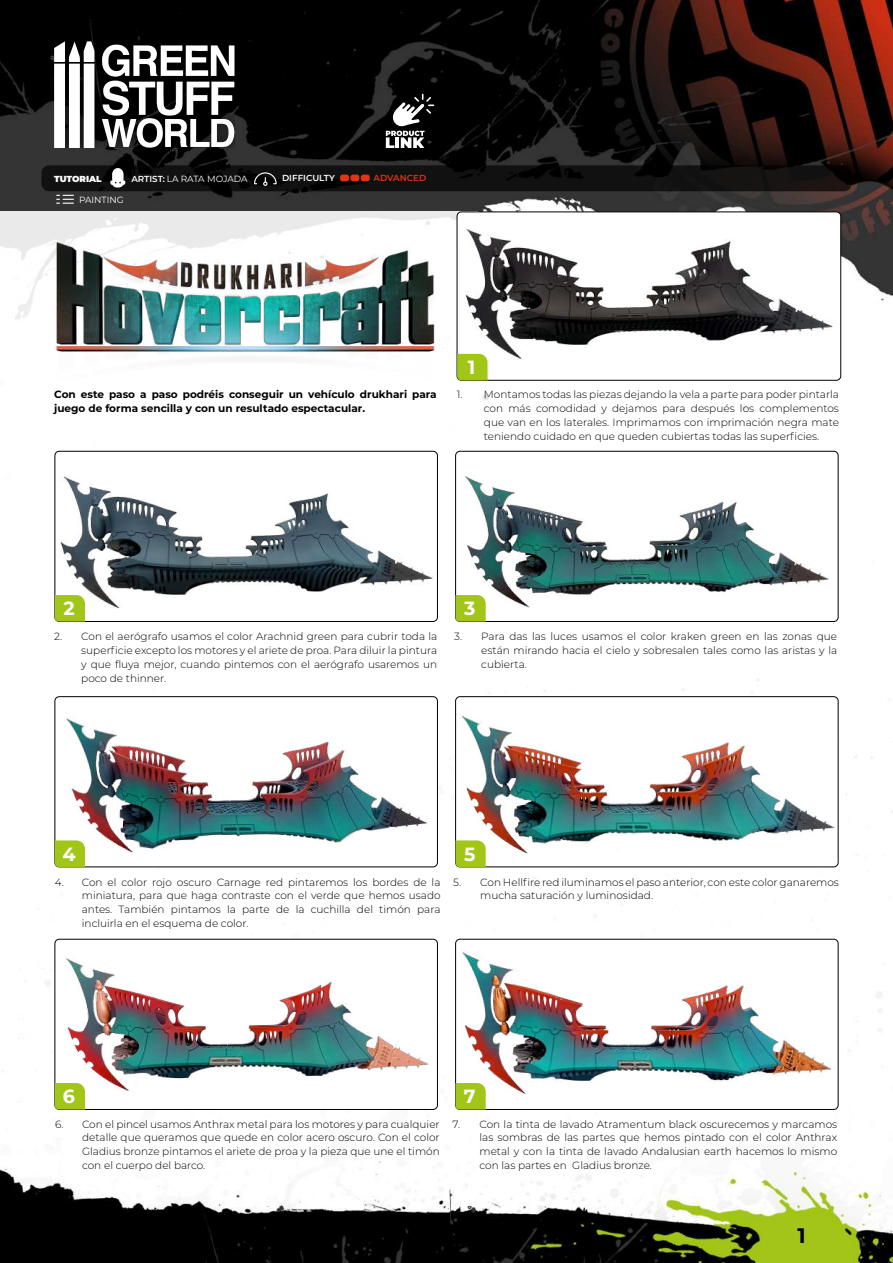
<style>
.page{position:relative;width:893px;height:1263px;background:#fff}
.page>*{position:absolute;margin:0;border:0;box-sizing:border-box;transform-origin:0 0}
.t1{font:700 21px "Montserrat";color:#000}
.t2{font:700 19.05px "Montserrat";color:#fff}
.t3{font:300 10.5px/13.8px "Montserrat";color:#000;text-align:justify}
.t4{font:700 10.5px/13.8px "Montserrat";color:#000}
.t5{font:9px "Montserrat";color:#fff}
.t6{font:600 8.7px "Montserrat";color:#fff}
.t7{font:900 8.7px "Montserrat";color:#fff}
.t8{font:600 8.7px "Montserrat";color:#e63312}
.s1{font-weight:600;font-size:8.7px}
</style>
<div class="page">
<img style="left:0;top:0;width:893px;height:1023px">
<img style="left:0;top:1023px;width:893px;height:240px">
<img style="left:94px;top:41px;width:140px;height:107px">
<svg style="left:54px;top:41px;width:40px;height:107px"></svg>
<svg style="left:102px;top:45px;width:132px;height:103px"></svg>
<svg style="left:41px;top:165px;width:810px;height:26px;background:#0f0e0e"></svg>
<svg style="left:110px;top:168px;width:15px;height:20px"></svg>
<svg style="left:57px;top:195px;width:16px;height:9px"></svg>
<div style="left:340px;top:175px;width:9px;height:6px;background:#e63312;border-radius:2px"></div>
<div style="left:350px;top:175px;width:9px;height:6px;background:#e63312;border-radius:2px"></div>
<div style="left:361px;top:175px;width:9px;height:6px;background:#e63312;border-radius:2px"></div>
<svg style="left:254px;top:172px;width:23px;height:14px"></svg>
<div style="left:0;top:211px;width:477px;height:302px;background:linear-gradient(to bottom,#f6f6f6,#fff)"></div>
<div style="left:457px;top:212px;width:384px;height:168px;background:#fff;border-radius:4px"></div>
<img style="left:464px;top:229px;width:369px;height:130px">
<div style="left:457px;top:212px;width:384px;height:168px;border:1px solid #000;border-radius:4px"></div>
<div style="left:55px;top:451px;width:382px;height:170px;background:#fff;border-radius:4px"></div>
<img style="left:60px;top:476px;width:373px;height:133px">
<div style="left:55px;top:451px;width:383px;height:171px;border:1px solid #000;border-radius:4px"></div>
<div style="left:55px;top:697px;width:382px;height:170px;background:#fff;border-radius:4px"></div>
<img style="left:66px;top:718px;width:362px;height:135px">
<div style="left:55px;top:696px;width:383px;height:171px;border:1px solid #000;border-radius:4px"></div>
<div style="left:55px;top:939px;width:382px;height:170px;background:#fff;border-radius:4px"></div>
<img style="left:66px;top:958px;width:363px;height:133px">
<div style="left:55px;top:939px;width:383px;height:170px;border:1px solid #000;border-radius:4px"></div>
<div style="left:456px;top:451px;width:382px;height:170px;background:#fff;border-radius:4px"></div>
<img style="left:465px;top:476px;width:364px;height:132px">
<div style="left:455px;top:451px;width:383px;height:171px;border:1px solid #000;border-radius:4px"></div>
<div style="left:456px;top:697px;width:382px;height:170px;background:#fff;border-radius:4px"></div>
<img style="left:461px;top:715px;width:374px;height:139px">
<div style="left:455px;top:696px;width:383px;height:171px;border:1px solid #000;border-radius:4px"></div>
<div style="left:456px;top:939px;width:382px;height:170px;background:#fff;border-radius:4px"></div>
<img style="left:462px;top:952px;width:373px;height:142px">
<div style="left:455px;top:939px;width:383px;height:170px;border:1px solid #000;border-radius:4px"></div>
<svg style="left:457px;top:354px;width:31px;height:26px"></svg>
<svg style="left:55px;top:595px;width:30px;height:27px"></svg>
<svg style="left:55px;top:840px;width:30px;height:27px"></svg>
<svg style="left:55px;top:1083px;width:30px;height:26px"></svg>
<svg style="left:455px;top:595px;width:31px;height:27px"></svg>
<svg style="left:455px;top:840px;width:31px;height:27px"></svg>
<svg style="left:455px;top:1083px;width:31px;height:26px"></svg>
<img style="left:55px;top:243px;width:382px;height:142px">
<svg style="left:386px;top:94px;width:48px;height:54px"></svg>
<p class="t7" style="left:54px;top:172px;width:49px">TUTORIAL</p>
<p class="t5" style="left:131px;top:173px;width:118px"><span class="s1">ARTIST:</span> LA RATA MOJADA</p>
<p class="t6" style="left:282px;top:172px;width:54px">DIFFICULTY</p>
<p class="t8" style="left:373px;top:172px;width:54px">ADVANCED</p>
<p class="t5" style="left:79px;top:193px;width:46px">PAINTING</p>
<p class="t4" style="left:54px;top:387px;width:384px">Con este paso a paso podréis conseguir un vehículo drukhari para juego de forma sencilla y con un resultado espectacular.</p>
<h2 class="t2" style="left:468px;top:354px;width:9px">1</h2>
<p class="t3" style="left:484px;top:387px;width:357px;text-indent:-27px">1. Montamos todas las piezas dejando la vela a parte para poder pintarla con más comodidad y dejamos para después los complementos que van en los laterales. Imprimamos con imprimación negra mate teniendo cuidado en que queden cubiertas todas las superficies.</p>
<h2 class="t2" style="left:63px;top:595px;width:13px">2</h2>
<h2 class="t2" style="left:464px;top:595px;width:13px">3</h2>
<p class="t3" style="left:81px;top:629px;width:357px;text-indent:-27px">2. Con el aerógrafo usamos el color Arachnid green para cubrir toda la superficie excepto los motores y el ariete de proa. Para diluir la pintura y que fluya mejor, cuando pintemos con el aerógrafo usaremos un poco de thinner.</p>
<p class="t3" style="left:481px;top:629px;width:357px;text-indent:-27px">3. Para das las luces usamos el color kraken green en las zonas que están mirando hacia el cielo y sobresalen tales como las aristas y la cubierta.</p>
<h2 class="t2" style="left:62px;top:840px;width:15px">4</h2>
<h2 class="t2" style="left:464px;top:840px;width:13px">5</h2>
<p class="t3" style="left:82px;top:875px;width:360px;text-indent:-27px">4. Con el color rojo oscuro Carnage red pintaremos los bordes de la miniatura, para que haga contraste con el verde que hemos usado antes. También pintamos la parte de la cuchilla del timón para incluirla en el esquema de color.</p>
<p class="t3" style="left:480px;top:875px;width:360px;text-indent:-27px">5. Con Hellfire red iluminamos el paso anterior, con este color ganaremos mucha saturación y luminosidad.</p>
<h2 class="t2" style="left:63px;top:1083px;width:14px">6</h2>
<h2 class="t2" style="left:464px;top:1083px;width:13px">7</h2>
<p class="t3" style="left:82px;top:1117px;width:359px;text-indent:-27px">6. Con el pincel usamos Anthrax metal para los motores y para cualquier detalle que queramos que quede en color acero oscuro. Con el color Gladius bronze pintamos el ariete de proa y la pieza que une el timón con el cuerpo del barco.</p>
<p class="t3" style="left:479px;top:1117px;width:359px;text-indent:-27px">7. Con la tinta de lavado Atramentum black oscurecemos y marcamos las sombras de las partes que hemos pintado con el color Anthrax metal y con la tinta de lavado Andalusian earth hacemos lo mismo con las partes en Gladius bronze.</p>
<h1 class="t1" style="left:797px;top:1220px;width:10px">1</h1>
</div>
